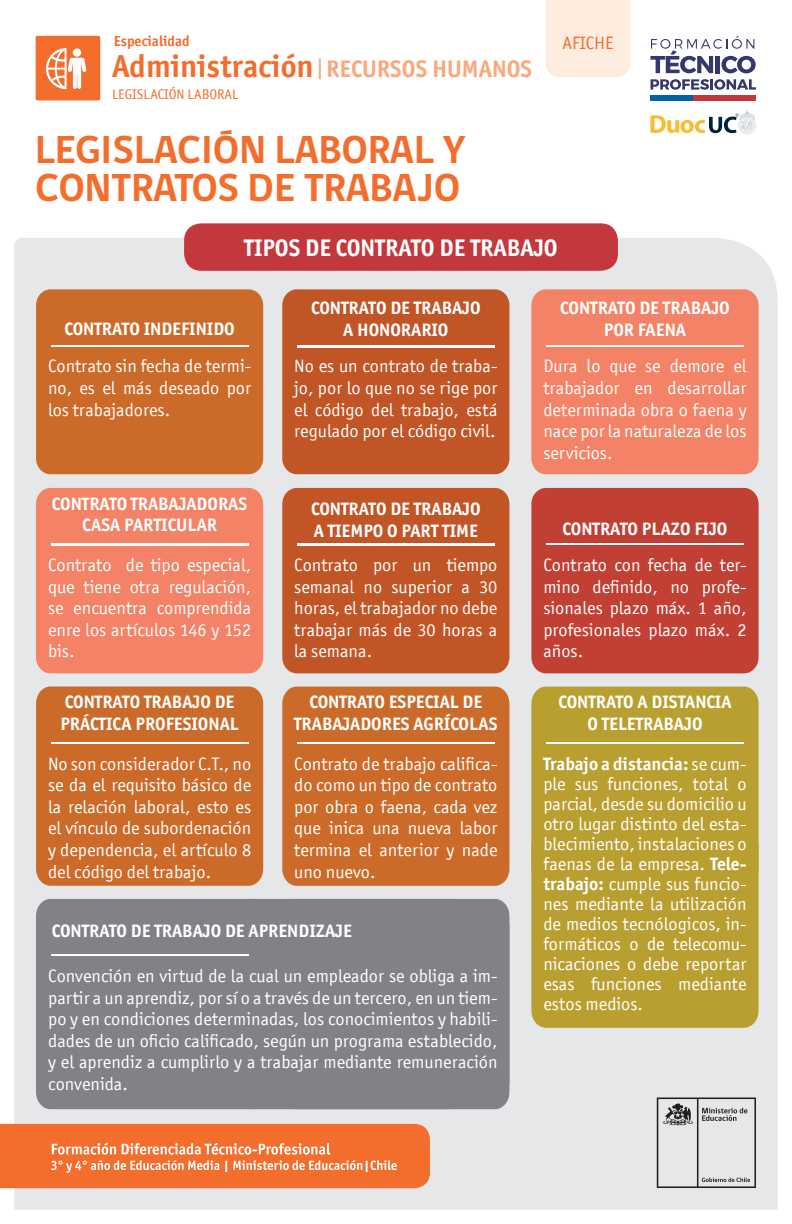
<style>
.page{position:relative;width:792px;height:1224px;background:#fff}
.page>*{position:absolute;margin:0;border:0;box-sizing:border-box;transform-origin:0 0}
.t1{font:700 40px "gob CL";color:#f36e2d}
.t2{font:700 24px "Officina San ITC";color:#f8aa7e}
.t3{font:700 24px "Officina San ITC";color:#fff}
.t4{font:18px/21.6px "Officina San ITC";color:#fff;text-align:justify}
.t5{font:700 18px/21.6px "Officina San ITC";color:#fff;text-align:center}
.t6{font:18px "Officina San ITC";color:#f36e2d}
.t7{font:700 14.6px "Officina San ITC";color:#f36e2d}
.t8{font:14px "Officina San ITC";color:#f36e2d}
.s1{font-size:31.7px;color:#f36e2d}
.s2{font-weight:400}
.s3{font-weight:700}
</style>
<div class="page">
<div style="left:14px;top:238px;width:764px;height:972px;background:#e6e7e9"></div>
<svg style="left:657px;top:1098px;width:99px;height:90px"></svg>
<svg style="left:0;top:1124px;width:430px;height:64px"></svg>
<div style="left:36px;top:36px;width:64px;height:64px;background:#f36e2d;border-radius:2px"></div>
<svg style="left:46px;top:48px;width:40px;height:41px"></svg>
<svg style="left:650px;top:36px;width:106px;height:37px"></svg>
<svg style="left:651px;top:79px;width:105px;height:11px"></svg>
<div style="left:651px;top:95px;width:43px;height:6px;background:#0063a8"></div>
<div style="left:694px;top:95px;width:62px;height:6px;background:#c4383d"></div>
<svg style="left:650px;top:110px;width:106px;height:24px"></svg>
<div style="left:546px;top:0;width:84px;height:77px;background:#feecdf"></div>
<div style="left:184px;top:223px;width:434px;height:48px;background:#c4383d;border-radius:17px"></div>
<div style="left:36px;top:289px;width:227px;height:185px;background:#cc6b29;border-radius:15px"></div>
<div style="left:282px;top:687px;width:227px;height:199px;background:#cc6b29"></div>
<div style="left:531px;top:687px;width:228px;height:142px;background:#b99f30"></div>
<div style="left:282px;top:899px;width:227px;height:11px;background:#808285"></div>
<div style="left:36px;top:899px;width:227px;height:11px;background:#808285"></div>
<div style="left:36px;top:910px;width:199px;height:199px;background:#808285"></div>
<div style="left:235px;top:910px;width:47px;height:199px;background:#808285"></div>
<div style="left:282px;top:910px;width:227px;height:199px;background:#808285"></div>
<div style="left:531px;top:829px;width:228px;height:199px;background:#b99f30"></div>
<div style="left:36px;top:686px;width:227px;height:200px;background:#cc6b29"></div>
<div style="left:282px;top:289px;width:227px;height:185px;background:#c25526;border-radius:15px"></div>
<div style="left:282px;top:488px;width:227px;height:185px;background:#c25526;border-radius:15px"></div>
<div style="left:531px;top:289px;width:228px;height:185px;background:#f48266;border-radius:15px"></div>
<div style="left:531px;top:488px;width:228px;height:185px;background:#c24033;border-radius:15px"></div>
<hr style="left:51px;top:345px;width:197px;height:2px;background:#fff">
<hr style="left:297px;top:742px;width:198px;height:2px;background:#fff">
<hr style="left:546px;top:742px;width:198px;height:2px;background:#fff">
<hr style="left:51px;top:954px;width:197px;height:2px;background:#fff">
<hr style="left:51px;top:742px;width:197px;height:2px;background:#fff">
<hr style="left:297px;top:345px;width:198px;height:3px;background:#fff">
<hr style="left:297px;top:543px;width:198px;height:3px;background:#fff">
<hr style="left:546px;top:345px;width:198px;height:2px;background:#fff">
<hr style="left:546px;top:543px;width:198px;height:2px;background:#fff">
<div style="left:36px;top:488px;width:227px;height:185px;background:#f48266;border-radius:15px"></div>
<hr style="left:51px;top:543px;width:197px;height:3px;background:#fff">
<p class="t7" style="left:114px;top:32px;width:77px">Especialidad</p>
<h2 class="t2" style="left:112px;top:54px;width:422px"><span class="s1">Administración</span><span class="s2">|</span>RECURSOS HUMANOS</h2>
<p class="t8" style="left:112px;top:87px;width:128px">LEGISLACIÓN LABORAL</p>
<p class="t1" style="left:35px;top:122px;width:432px">LEGISLACIÓN LABORAL Y</p>
<p class="t1" style="left:35px;top:160px;width:427px">CONTRATOS DE TRABAJO</p>
<p class="t6" style="left:563px;top:33px;width:52px">AFICHE</p>
<p class="t3" style="left:244px;top:233px;width:315px">TIPOS DE CONTRATO DE TRABAJO</p>
<p class="t5" style="left:64px;top:318px;width:172px">CONTRATO INDEFINIDO</p>
<p class="t5" style="left:311px;top:297px;width:171px">CONTRATO DE TRABAJO</p>
<p class="t5" style="left:343px;top:319px;width:107px">A HONORARIO</p>
<p class="t5" style="left:560px;top:297px;width:171px">CONTRATO DE TRABAJO</p>
<p class="t5" style="left:604px;top:319px;width:84px">POR FAENA</p>
<p class="t4" style="left:48px;top:355px;width:205px">Contrato sin fecha de termi&shy;no, es el más deseado por los trabajadores.</p>
<p class="t5" style="left:52px;top:493px;width:197px">CONTRATO TRABAJADORAS</p>
<p class="t5" style="left:82px;top:514px;width:137px">CASA PARTICULAR</p>
<p class="t4" style="left:48px;top:554px;width:205px">Contrato de tipo especial, que tiene otra regulación, se encuentra comprendida enre los artículos 146 y 152 bis.</p>
<p class="t5" style="left:65px;top:691px;width:171px">CONTRATO TRABAJO DE</p>
<p class="t5" style="left:60px;top:713px;width:180px">PRÁCTICA PROFESIONAL</p>
<p class="t4" style="left:294px;top:355px;width:205px">No es un contrato de traba&shy;jo, por lo que no se rige por el código del trabajo, está regulado por el código civil.</p>
<p class="t5" style="left:311px;top:498px;width:171px">CONTRATO DE TRABAJO</p>
<p class="t5" style="left:314px;top:520px;width:166px">A TIEMPO O PART TIME</p>
<p class="t4" style="left:294px;top:554px;width:205px">Contrato por un tiempo semanal no superior a 30 horas, el trabajador no debe trabajar más de 30 horas a la semana.</p>
<p class="t4" style="left:543px;top:355px;width:205px">Dura lo que se demore el trabajador en desarrollar determinada obra o faena y nace por la naturaleza de los servicios.</p>
<p class="t5" style="left:563px;top:518px;width:166px">CONTRATO PLAZO FIJO</p>
<p class="t4" style="left:543px;top:554px;width:205px">Contrato con fecha de ter&shy;mino definido, no profe&shy;sionales plazo máx. 1 año, profesionales plazo máx. 2 años.</p>
<p class="t5" style="left:294px;top:691px;width:205px">CONTRATO ESPECIAL DE<br>TRABAJADORES AGRÍCOLAS</p>
<p class="t5" style="left:558px;top:691px;width:175px">CONTRATO A DISTANCIA</p>
<p class="t5" style="left:587px;top:713px;width:117px">O TELETRABAJO</p>
<p class="t4" style="left:294px;top:753px;width:205px">Contrato de trabajo califica&shy;do como un tipo de contrato por obra o faena, cada vez que inica una nueva labor termina el anterior y nade uno nuevo.</p>
<p class="t4" style="left:543px;top:753px;width:205px;line-height:20px"><span class="s3">Trabajo a distancia:</span> se cum&shy;ple sus funciones, total o parcial, desde su domicilio u otro lugar distinto del esta&shy;blecimiento, instalaciones o faenas de la empresa. <span class="s3">Tele&shy;trabajo:</span> cumple sus funcio&shy;nes mediante la utilización de medios tecnólogicos, in&shy;formáticos o de telecomu&shy;nicaciones o debe reportar esas funciones mediante estos medios.</p>
<p class="t4" style="left:48px;top:753px;width:205px">No son considerador C.T., no se da el requisito básico de la relación laboral, esto es el vínculo de subordenación y dependencia, el artículo 8 del código del trabajo.</p>
<p class="t5" style="left:52px;top:920px;width:302px">CONTRATO DE TRABAJO DE APRENDIZAJE</p>
<p class="t4" style="left:48px;top:965px;width:451px">Convención en virtud de la cual un empleador se obliga a im&shy;partir a un aprendiz, por sí o a través de un tercero, en un tiem&shy;po y en condiciones determinadas, los conocimientos y habili&shy;dades de un oficio calificado, según un programa establecido, y el aprendiz a cumplirlo y a trabajar mediante remuneración convenida.</p>
</div>
